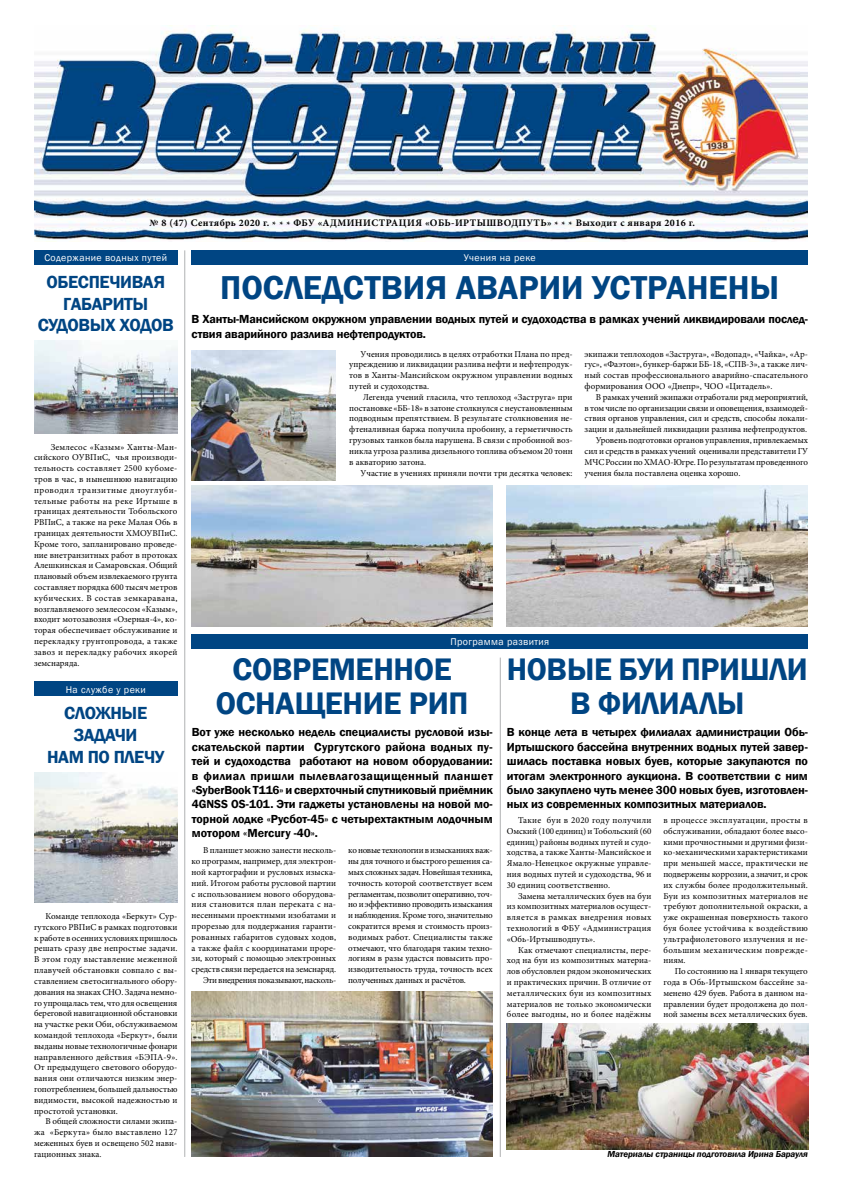
<style>
.page{position:relative;width:842px;height:1191px;background:#fff}
.page>*{position:absolute;margin:0;border:0;box-sizing:border-box;transform-origin:0 0}
.t1{font:600 34px "Franklin Gothic";color:#004583}
.t2{font:600 32px/34px "Franklin Gothic";letter-spacing:-.01em;color:#004583;text-align:center}
.t3{font:600 18px/21.6px "Franklin Gothic";letter-spacing:-.02em;color:#004583;text-align:center}
.t4{font:600 12px/14.4px "Franklin Gothic";letter-spacing:-.01em;color:#000;text-align:justify}
.t5{font:700 10px "Minion Pro";letter-spacing:.04em;color:#000}
.t6{font:10px "Franklin Gothic";letter-spacing:.04em;color:#fff}
.t7{font:9px/10.8px "Minion Pro";color:#000;text-align:justify}
.t8{font:italic 600 9px "Franklin Gothic";letter-spacing:-.01em;color:#000}
</style>
<div class="page">
<img style="left:34px;top:26px;width:774px;height:215px">
<div style="left:192px;top:634px;width:616px;height:15px;background:#004583"></div>
<div style="left:192px;top:250px;width:616px;height:14px;background:#004583"></div>
<div style="left:34px;top:250px;width:143px;height:14px;background:#004583"></div>
<div style="left:34px;top:682px;width:143px;height:14px;background:#004583"></div>
<img style="left:34px;top:340px;width:143px;height:94px">
<img style="left:192px;top:350px;width:143px;height:131px">
<img style="left:507px;top:485px;width:301px;height:141px">
<img style="left:192px;top:485px;width:301px;height:141px">
<img style="left:34px;top:772px;width:143px;height:131px">
<img style="left:507px;top:1023px;width:301px;height:126px">
<img style="left:192px;top:992px;width:301px;height:165px">
<hr style="left:185px;top:250px;width:1px;height:907px;background:#b1b2b3">
<hr style="left:500px;top:657px;width:1px;height:500px;background:#b1b2b3">
<p class="t5" style="left:150px;top:215px;width:547px">№ 8 (47) Сентябрь 2020 г. * * * ФБУ «АДМИНИСТРАЦИЯ «ОБЬ-ИРТЫШВОДПУТЬ» * * * Выходит с января 2016 г.</p>
<p class="t6" style="left:44px;top:251px;width:124px">Содержание водных путей</p>
<p class="t6" style="left:464px;top:251px;width:73px">Учения на реке</p>
<h3 class="t3" style="left:38px;top:271px;width:138px">Обеспечивая габариты судовых ходов</h3>
<p class="t7" style="left:34px;top:441px;width:145px;text-indent:17px">Землесос «Казым» Ханты-Ман&shy;сийского ОУВПиС, чья производи&shy;тельность составляет 2500 кубоме&shy;тров в час, в нынешнюю навигацию проводил транзитные дноуглуби&shy;тельные работы на реке Иртыше в границах деятельности Тобольского РВПиС, а также на реке Малая Обь в границах деятельности ХМОУВПиС.<br>Кроме того, запланировано проведе&shy;ние внетранзитных работ в протоках Алешкинская и Самаровская. Общий плановый объем извлекаемого грунта составляет порядка 600 тысяч метров кубических. В состав земкаравана, возглавляемого землесосом «Казым», входит мотозавозня «Озерная-4», ко&shy;торая обеспечивает обслуживание и перекладку грунтопровода, а также завоз и перекладку рабочих якорей земснаряда.</p>
<p class="t6" style="left:66px;top:683px;width:82px">На службе у реки</p>
<h3 class="t3" style="left:47px;top:703px;width:119px">Сложные задачи<br>нам по плечу</h3>
<p class="t7" style="left:34px;top:911px;width:145px;text-indent:11px">Команде теплохода «Беркут» Сур&shy;гутского РВПиС в рамках подготовки к работе в осенних условиях пришлось решать сразу две непростые задачи.<br>В этом году выставление меженной плавучей обстановки совпало с вы&shy;ставлением светосигнального обору&shy;дования на знаках СНО. Задача немно&shy;го упрощалась тем, что для освещения береговой навигационной обстановки на участке реки Оби, обслуживаемом командой теплохода «Беркут», были выданы новые технологичные фонари направленного действия «БЭПА-9».<br>От предыдущего светового оборудо&shy;вания они отличаются низким энер&shy;гопотреблением, большей дальностью видимости, высокой надежностью и простотой установки.</p>
<p class="t7" style="left:34px;top:1116px;width:145px;text-indent:11px">В общей сложности силами экипа&shy;жа «Беркута» было выставлено 127 меженных буев и освещено 502 нави&shy;гационных знака.</p>
<h1 class="t1" style="left:220px;top:267px;width:561px">Последствия аварии устранены</h1>
<h3 class="t4" style="left:192px;top:312px;width:618px">В Ханты-Мансийском окружном управлении водных путей и судоходства в рамках учений ликвидировали послед&shy;ствия аварийного разлива нефтепродуктов.</h3>
<p class="t7" style="left:349px;top:348px;width:225px;text-indent:11px">Учения проводились в целях отработки Плана по пред&shy;упреждению и ликвидации разлива нефти и нефтепродук&shy;тов в Ханты-Мансийском окружном управлении водных путей и судоходства.</p>
<p class="t7" style="left:349px;top:392px;width:225px;text-indent:14px">Легенда учений гласила, что теплоход «Заструга» при постановке «ББ-18» в затоне столкнулся с неустановленным подводным препятствием. В результате столкновения не&shy;фтеналивная баржа получила пробоину, а герметичность грузовых танков была нарушена. В связи с пробоиной воз&shy;никла угроза разлива дизельного топлива объемом 20 тонн в акваторию затона.</p>
<p class="t7" style="left:361px;top:467px;width:214px">Участие в учениях приняли почти три десятка человек:</p>
<p class="t7" style="left:585px;top:348px;width:225px">экипажи теплоходов «Заструга», «Водопад», «Чайка», «Ар&shy;гус», «Фаэтон», бункер-баржи ББ-18, «СПВ-3», а также лич&shy;ный состав профессионального аварийно-спасательного формирования ООО «Днепр», ЧОО «Цитадель».</p>
<p class="t7" style="left:596px;top:392px;width:214px">В рамках учений экипажи отработали ряд мероприятий,</p>
<p class="t7" style="left:585px;top:402px;width:225px">в том числе по организации связи и оповещения, взаимодей-</p>
<p class="t7" style="left:585px;top:413px;width:225px">ствия органов управления, сил и средств, способы локали-</p>
<p class="t7" style="left:585px;top:424px;width:224px">зации и дальнейшей ликвидации разлива нефтепродуктов.</p>
<p class="t7" style="left:596px;top:435px;width:213px">Уровень подготовки органов управления, привлекаемых</p>
<p class="t7" style="left:585px;top:446px;width:225px">сил и средств в рамках учений оценивали представители ГУ</p>
<p class="t7" style="left:585px;top:456px;width:225px">МЧС России по ХМАО-Югре. По результатам проведенного</p>
<p class="t7" style="left:585px;top:467px;width:157px">учения была поставлена оценка хорошо.</p>
<p class="t6" style="left:450px;top:636px;width:100px">Программа развития</p>
<h2 class="t2" style="left:232px;top:652px;width:20px">СОВРЕ</h2>
<h2 class="t2" style="left:329px;top:652px;width:47px">МЕННОЕ</h2>
<h2 class="t2" style="left:216px;top:686px;width:21px">ОСНА</h2>
<h2 class="t2" style="left:294px;top:686px;width:50px">ЩЕНИЕ</h2>
<h2 class="t2" style="left:409px;top:686px;width:61px">РИ П</h2>
<p class="t4" style="left:192px;top:725px;width:303px">Вот уже несколько недель специалисты русловой изы&shy;скательской партии Сургутского района водных пу&shy;тей и судоходства работают на новом оборудовании: в филиал пришли пылевлагозащищенный планшет «SyberBook T116» и сверхточный спутниковый приёмник 4GNSS OS-101. Эти гаджеты установлены на новой мо&shy;торной лодке «Русбот-45» с четырехтактным лодочным мотором «Mercury -40».</p>
<p class="t7" style="left:192px;top:845px;width:146px;text-align:right">В планшет можно занести несколь-<br>ко программ, например, для электрон&shy;ной картографии и русловых изыска&shy;ний. Итогом работы русловой партии с использованием нового оборудова&shy;ния становится план переката с на&shy;несенными проектными изобатами и прорезью для поддержания гаранти&shy;рованных габаритов судовых ходов, а также файл с координатами проре&shy;зи, который с помощью электронных средств связи передается на земснаряд.<br>Эти внедрения показывают, насколь-</p>
<p class="t7" style="left:348px;top:845px;width:146px">ко новые технологии в изысканиях важ&shy;ны для точного и быстрого решения са&shy;мых сложных задач. Новейшая техника, точность которой соответствует всем регламентам, позволит оперативно, точ&shy;но и эффективно проводить изыскания и наблюдения. Кроме того, значительно сократится время и стоимость произ&shy;водимых работ. Специалисты также отмечают, что благодаря таким техно&shy;логиям в разы удастся повысить про&shy;изводительность труда, точность всех полученных данных и расчётов.</p>
<h2 class="t2" style="left:507px;top:652px;width:302px">Новые буи Пришли в филиалы</h2>
<p class="t4" style="left:507px;top:725px;width:302px">В конце лета в четырех филиалах администрации Обь-Иртышского бассейна внутренних водных путей завер&shy;шилась поставка новых буев, которые закупаются по итогам электронного аукциона. В соответствии с ним было закуплено чуть менее 300 новых буев, изготовлен&shy;ных из современных композитных материалов.</p>
<p class="t7" style="left:507px;top:814px;width:146px;text-indent:11px">Такие буи в 2020 году получили Омский (100 единиц) и Тобольский (60 единиц) районы водных путей и судо&shy;ходства, а также Ханты-Мансийское и Ямало-Ненецкое окружные управле&shy;ния водных путей и судоходства, 96 и 30 единиц соответственно.</p>
<p class="t7" style="left:507px;top:890px;width:146px;text-indent:11px">Замена металлических буев на буи из композитных материалов осущест&shy;вляется в рамках внедрения новых технологий в ФБУ «Администрация «Обь-Иртышводпуть».</p>
<p class="t7" style="left:507px;top:944px;width:146px;text-indent:11px">Как отмечают специалисты, пере&shy;ход на буи из композитных материа&shy;лов обусловлен рядом экономических и практических причин. В отличие от металлических буи из композитных материалов не только экономически более выгодны, но и более надёжны</p>
<p class="t7" style="left:663px;top:814px;width:146px">в процессе эксплуатации, просты в обслуживании, обладают более высо&shy;кими прочностными и другими физи&shy;ко-механическими характеристиками при меньшей массе, практически не подвержены коррозии, а значит, и срок их службы более продолжительный.<br>Буи из композитных материалов не требуют дополнительной окраски, а уже окрашенная поверхность такого буя более устойчива к воздействию ультрафиолетового излучения и не&shy;большим механическим поврежде&shy;ниям.</p>
<p class="t7" style="left:663px;top:966px;width:146px;text-indent:11px">По состоянию на 1 января текущего года в Обь-Иртышском бассейне за&shy;менено 429 буев. Работа в данном на&shy;правлении будет продолжена до пол&shy;ной замены всех металлических буев.</p>
<p class="t8" style="left:607px;top:1148px;width:202px">Материалы страницы подготовила Ирина Барауля</p>
</div>
